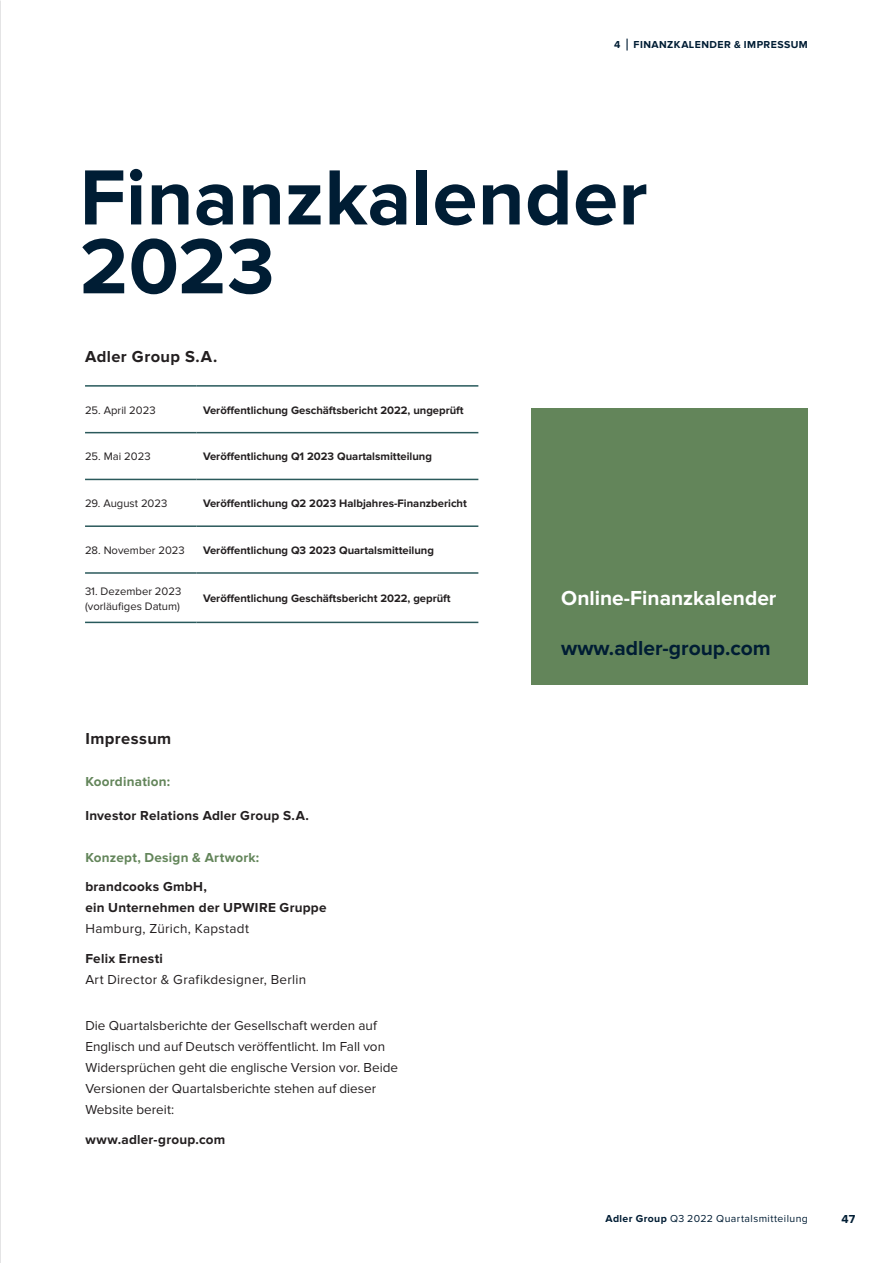
<style>
.page{position:relative;width:893px;height:1263px;background:#fff}
.page>*{position:absolute;margin:0;border:0;box-sizing:border-box;transform-origin:0 0}
.t1{font:700 81px/68.8px "Proxima Nova";letter-spacing:.005em;color:#001d34}
.t2{font:700 21px "Proxima Nova";color:#fff}
.t3{font:700 21px "Proxima Nova";color:#001d34}
.t4{font:700 16.5px "Proxima Nova";letter-spacing:.025em;color:#231f20}
.t5{font:13.5px/21px "Proxima Nova";color:#231f20}
.t6{font:700 13.5px/21px "Proxima Nova";letter-spacing:.02em;color:#231f20}
.t7{font:13.5px "Proxima Nova";letter-spacing:.02em;color:#231f20}
.t8{font:700 13.5px "Proxima Nova";letter-spacing:.015em;color:#63855a}
.t9{font:700 12px "Proxima Nova";color:#001d34}
.t10{font:700 11.25px "Proxima Nova";color:#231f20}
.t11{font:11.25px/15px "Proxima Nova";color:#231f20}
.t12{font:10.5px "Proxima Nova";letter-spacing:.04em;color:#001d34}
.t13{font:700 10.5px "Proxima Nova";letter-spacing:.045em;color:#001d34}
.s1{font-weight:700}
</style>
<div class="page">
<img style="left:0;top:0;width:1px;height:1263px">
<svg style="left:626px;top:39px;width:2px;height:12px"></svg>
<div style="left:531px;top:408px;width:277px;height:276px;background:#63855a"></div>
<hr style="left:85px;top:432px;width:112px;height:1px;background:#2b595b">
<hr style="left:85px;top:479px;width:112px;height:1px;background:#2b595b">
<hr style="left:85px;top:525px;width:112px;height:2px;background:#2b595b">
<hr style="left:85px;top:572px;width:112px;height:2px;background:#2b595b">
<hr style="left:85px;top:622px;width:112px;height:1px;background:#27595b">
<hr style="left:85px;top:385px;width:112px;height:2px;background:#27595b">
<hr style="left:197px;top:385px;width:281px;height:2px;background:#27595b">
<hr style="left:197px;top:432px;width:281px;height:1px;background:#2b595b">
<hr style="left:197px;top:479px;width:281px;height:1px;background:#2b595b">
<hr style="left:197px;top:525px;width:281px;height:2px;background:#2b595b">
<hr style="left:197px;top:572px;width:281px;height:2px;background:#2b595b">
<hr style="left:197px;top:622px;width:281px;height:1px;background:#2b595b">
<p class="t13" style="left:614px;top:39px;width:8px">4</p>
<p class="t13" style="left:634px;top:39px;width:176px">FINANZKALENDER &amp; IMPRESSUM</p>
<h1 class="t1" style="left:80px;top:165px;width:569px">Finanzkalender<br>2023</h1>
<h3 class="t4" style="left:85px;top:347px;width:134px">Adler Group S.A.</h3>
<p class="t11" style="left:85px;top:403px;width:72px">25. April 2023</p>
<p class="t10" style="left:203px;top:403px;width:262px">Veröffentlichung Geschäftsbericht 2022, ungeprüft</p>
<p class="t11" style="left:85px;top:449px;width:67px">25. Mai 2023</p>
<p class="t10" style="left:203px;top:450px;width:231px">Veröffentlichung Q1 2023 Quartalsmitteilung</p>
<p class="t11" style="left:85px;top:496px;width:84px">29. August 2023</p>
<p class="t10" style="left:203px;top:497px;width:265px">Veröffentlichung Q2 2023 Halbjahres-Finanzbericht</p>
<p class="t11" style="left:85px;top:543px;width:101px">28. November 2023</p>
<p class="t10" style="left:203px;top:544px;width:232px">Veröffentlichung Q3 2023 Quartalsmitteilung</p>
<p class="t11" style="left:85px;top:583px;width:98px">31. Dezember 2023 (vorläufiges Datum)</p>
<p class="t10" style="left:203px;top:592px;width:249px">Veröffentlichung Geschäftsbericht 2022, geprüft</p>
<h3 class="t4" style="left:85px;top:728px;width:88px">Impressum</h3>
<p class="t8" style="left:85px;top:773px;width:86px">Koordination:</p>
<p class="t6" style="left:85px;top:805px;width:225px">Investor Relations Adler Group S.A.</p>
<p class="t8" style="left:85px;top:849px;width:175px">Konzept, Design &amp; Artwork:</p>
<p class="t6" style="left:85px;top:877px;width:243px">brandcooks GmbH,<br>ein Unternehmen der UPWIRE Gruppe</p>
<p class="t7" style="left:85px;top:921px;width:165px">Hamburg, Zü rich, Kapstadt</p>
<p class="t6" style="left:85px;top:948px;width:79px">Felix Ernesti</p>
<p class="t7" style="left:85px;top:972px;width:223px">Art Director &amp; Grafikdesigner, Berlin</p>
<p class="t5" style="left:85px;top:1015px;width:314px">Die Quartalsberichte der Gesellschaft werden auf Englisch und auf Deutsch veröffentlicht. Im Fall von Widersprüchen geht die englische Version vor. Beide Versionen der Quartalsberichte stehen auf dieser Website bereit:</p>
<p class="t6" style="left:85px;top:1129px;width:142px">www.adler-group.com</p>
<h2 class="t2" style="left:561px;top:586px;width:217px">Online-Finanzkalender</h2>
<h2 class="t3" style="left:561px;top:636px;width:211px">www.adler-group.com</h2>
<p class="t12" style="left:605px;top:1213px;width:204px"><span class="s1">Adler Group</span> Q3 2022 Quartalsmitteilung</p>
<p class="t9" style="left:841px;top:1212px;width:15px">47</p>
</div>
